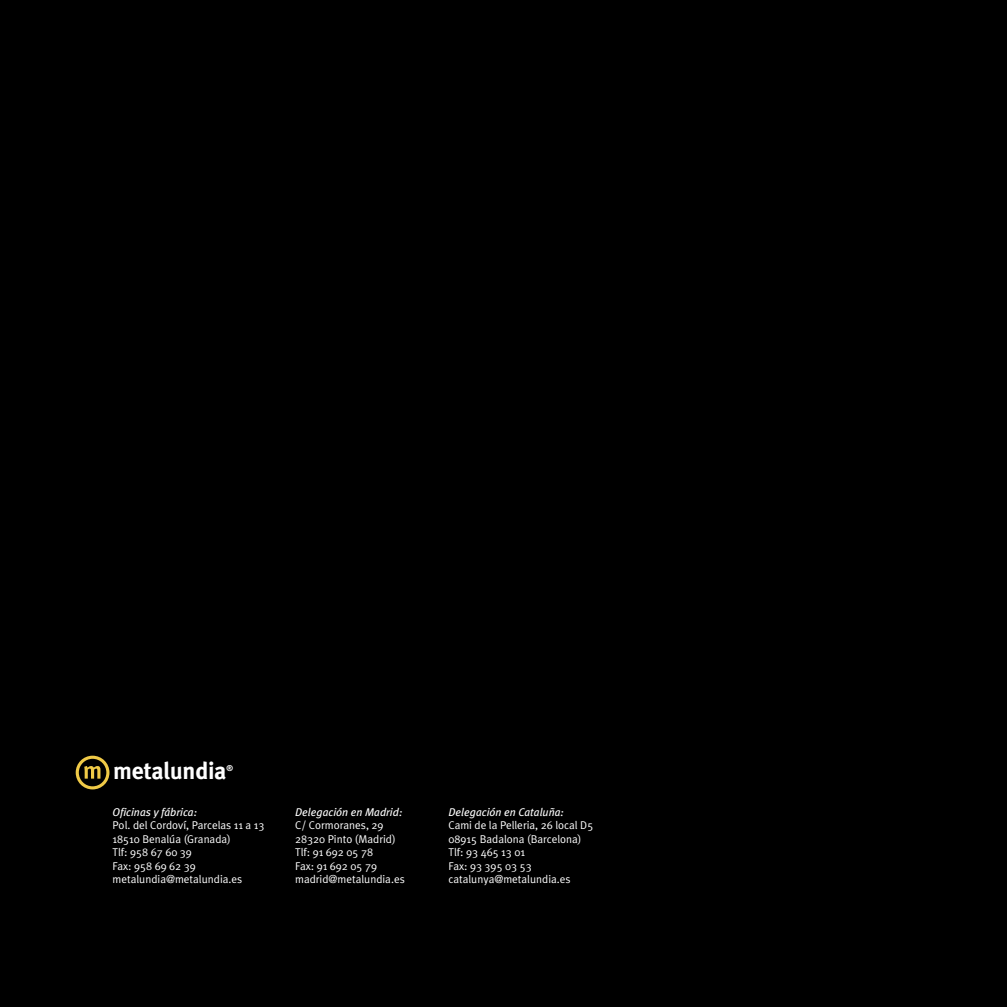
<style>
.page{position:relative;width:1007px;height:1007px;background:#fff}
.page>*{position:absolute;margin:0;border:0;box-sizing:border-box;transform-origin:0 0}
.t1{font:700 23.75px "Meta Plus";letter-spacing:-.015em;color:#fff}
.t2{font:11.25px/13.5px "Meta Plus Normal";color:#fff}
.t3{font:700 8.25px "Meta Plus";color:#fff}
.s1{font-family:"Meta Plus";font-style:italic}
</style>
<div class="page">
<div style="left:0;top:0;width:1006px;height:1006px;background:#000"></div>
<svg style="left:76px;top:755px;width:33px;height:34px"></svg>
<p class="t1" style="left:113px;top:756px;width:115px">metalundia</p>
<p class="t3" style="left:226px;top:762px;width:8px">®</p>
<p class="t2" style="left:112px;top:804px;width:153px"><span class="s1">Oficinas y fábrica:<br></span>Pol. del Cordoví, Parcelas 11 a 13<br>18510 Benalúa (Granada)<br>Tlf: 958 67 60 39<br>Fax: 958 69 62 39 metalundia@metalundia.es</p>
<p class="t2" style="left:295px;top:804px;width:111px"><span class="s1">Delegación en Madrid:<br></span>C/ Cormoranes, 29<br>28320 Pinto (Madrid)<br>Tlf: 91 692 05 78<br>Fax: 91 692 05 79 madrid@metalundia.es</p>
<p class="t2" style="left:448px;top:804px;width:146px"><span class="s1">Delegación en Cataluña:<br></span>Cami de la Pelleria, 26 local D5<br>08915 Badalona (Barcelona)<br>Tlf: 93 465 13 01<br>Fax: 93 395 03 53 catalunya@metalundia.es</p>
</div>
